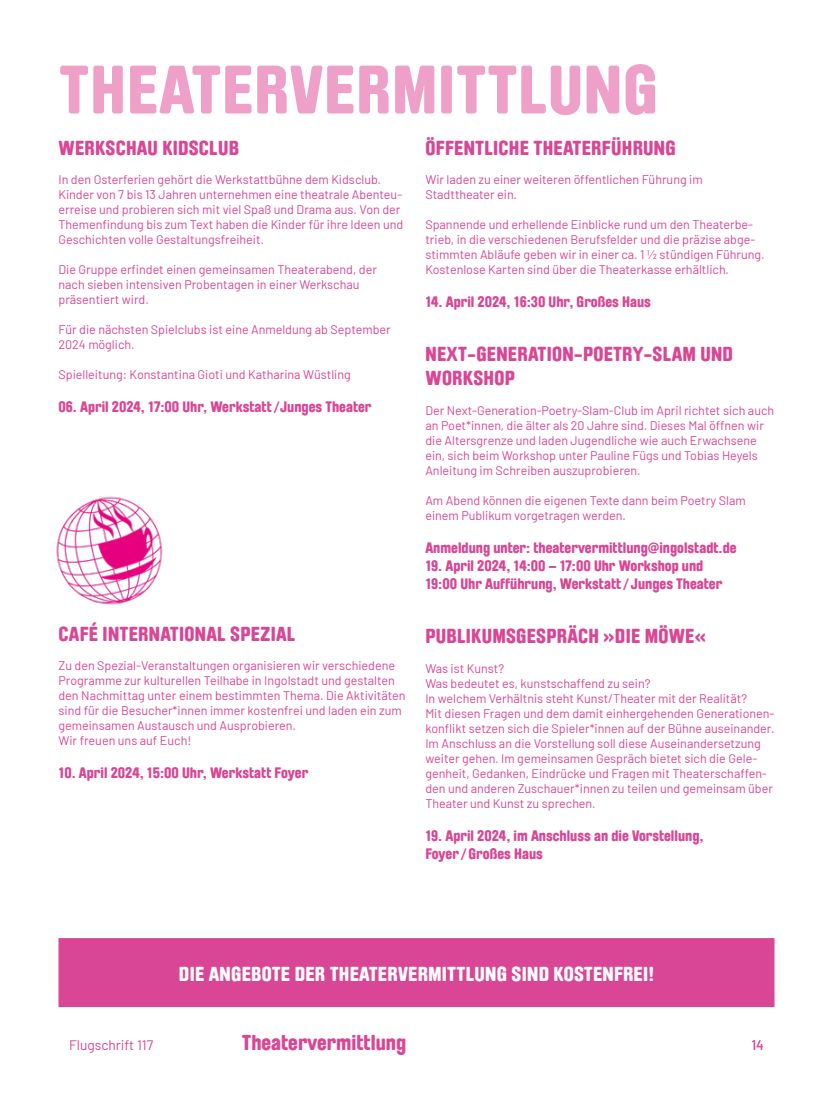
<style>
.page{position:relative;width:833px;height:1117px;background:#fff}
.page>*{position:absolute;margin:0;border:0;box-sizing:border-box;transform-origin:0 0}
.t1{font:900 67.5px "Brauer Neue Std";letter-spacing:.015em;color:#eea0c8}
.t2{font:900 21.25px "Brauer Neue Std";color:#d84695}
.t3{font:900 20px/24px "Brauer Neue Std";letter-spacing:.015em;color:#d84695}
.t4{font:900 20px "Brauer Neue Std";letter-spacing:.015em;color:#fff}
.t5{font:900 15px/18px "Brauer Neue Std";color:#d84695}
.t6{font:13.75px "Barlow";color:#d84695}
.t7{font:12.5px/15px "Barlow";color:#d84695}
</style>
<div class="page">
<div style="left:59px;top:938px;width:715px;height:68px;background:#d84695"></div>
<div style="left:58px;top:937px;width:716px;height:69px;border:1px solid #d84695"></div>
<img style="left:56px;top:496px;width:107px;height:109px">
<h1 class="t1" style="left:59px;top:50px;width:600px">THEATERVERMITTLUNG</h1>
<h3 class="t3" style="left:59px;top:136px;width:182px">WERKSCHAU KIDSCLUB</h3>
<p class="t7" style="left:58px;top:171px;width:346px">In den Osterferien gehört die Werkstattbühne dem Kidsclub.<br>Kinder von 7 bis 13 Jahren unternehmen eine theatrale Abenteu&shy;erreise und probieren sich mit viel Spaß und Drama aus. Von der Themenfindung bis zum Text haben die Kinder für ihre Ideen und Geschichten volle Gestaltungsfreiheit.</p>
<p class="t7" style="left:58px;top:261px;width:320px">Die Gruppe erfindet einen gemeinsamen Theaterabend, der nach sieben intensiven Probentagen in einer Werkschau präsentiert wird.</p>
<p class="t7" style="left:58px;top:321px;width:334px">Für die nächsten Spielclubs ist eine Anmeldung ab September<br>2024 möglich.</p>
<p class="t7" style="left:58px;top:366px;width:294px">Spielleitung: Konstantina Gioti und Katharina Wüstling</p>
<p class="t5" style="left:58px;top:398px;width:314px">06. April 2024, 17:00 Uhr, Werkstatt/Junges Theater</p>
<h3 class="t3" style="left:425px;top:136px;width:252px">ÖFFENTLICHE THEATERFÜHRUNG</h3>
<p class="t7" style="left:425px;top:171px;width:279px">Wir laden zu einer weiteren öffentlichen Führung im<br>Stadttheater ein.</p>
<p class="t7" style="left:425px;top:216px;width:341px">Spannende und erhellende Einblicke rund um den Theaterbe&shy;trieb, in die verschiedenen Berufsfelder und die präzise abge&shy;stimmten Abläufe geben wir in einer ca. 1 ½ stündigen Führung.<br>Kostenlose Karten sind über die Theaterkasse erhältlich.</p>
<p class="t5" style="left:425px;top:293px;width:227px">14. April 2024, 16:30 Uhr, Großes Haus</p>
<h3 class="t3" style="left:425px;top:342px;width:309px">NEXT-GENERATION-POETRY-SLAM UND<br>WORKSHOP</h3>
<p class="t7" style="left:425px;top:402px;width:350px">Der Next-Generation-Poetry-Slam-Club im April richtet sich auch an Poet*innen, die älter als 20 Jahre sind. Dieses Mal öffnen wir die Altersgrenze und laden Jugendliche wie auch Erwachsene ein, sich beim Workshop unter Pauline Fügs und Tobias Heyels Anleitung im Schreiben auszuprobieren.</p>
<p class="t7" style="left:425px;top:492px;width:322px">Am Abend können die eigenen Texte dann beim Poetry Slam einem Publikum vorgetragen werden.</p>
<p class="t5" style="left:425px;top:539px;width:313px">Anmeldung unter: theatervermittlung@ingolstadt.de</p>
<p class="t5" style="left:425px;top:557px;width:298px">19. April 2024, 14:00 – 17:00 Uhr Workshop und<br>19:00 Uhr Aufführung, Werkstatt/ Junges Theater</p>
<h3 class="t3" style="left:425px;top:624px;width:282px">PUBLIKUMSGESPRÄCH »DIE MÖWE«</h3>
<p class="t7" style="left:425px;top:660px;width:351px">Was ist Kunst?<br>Was bedeutet es, kunstschaffend zu sein?<br>In welchem Verhältnis steht Kunst/Theater mit der Realität?<br>Mit diesen Fragen und dem damit einhergehenden Generationen&shy;konflikt setzen sich die Spieler*innen auf der Bühne auseinander.<br>Im Anschluss an die Vorstellung soll diese Auseinandersetzung weiter gehen. Im gemeinsamen Gespräch bietet sich die Gele&shy;genheit, Gedanken, Eindrücke und Fragen mit Theaterschaffen&shy;den und anderen Zuschauer*innen zu teilen und gemeinsam über Theater und Kunst zu sprechen.</p>
<p class="t5" style="left:425px;top:827px;width:280px">19. April 2024, im Anschluss an die Vorstellung,<br>Foyer /Großes Haus</p>
<h3 class="t3" style="left:59px;top:622px;width:238px">CAFÉ INTERNATIONAL SPEZIAL</h3>
<p class="t7" style="left:58px;top:656px;width:349px">Zu den Spezial-Veranstaltungen organisieren wir verschiedene Programme zur kulturellen Teilhabe in Ingolstadt und gestalten den Nachmittag unter einem bestimmten Thema. Die Aktivitäten sind für die Besucher*innen immer kostenfrei und laden ein zum gemeinsamen Austausch und Ausprobieren.<br>Wir freuen uns auf Euch!</p>
<p class="t5" style="left:58px;top:763px;width:251px">10. April 2024, 15:00 Uhr, Werkstatt Foyer</p>
<h3 class="t4" style="left:179px;top:961px;width:476px">DIE ANGEBOTE DER THEATERVERMITTLUNG SIND KOSTENFREI!</h3>
<p class="t6" style="left:69px;top:1034px;width:86px">Flugschrift 117</p>
<h2 class="t2" style="left:242px;top:1029px;width:166px">Theatervermittlung</h2>
<p class="t6" style="left:751px;top:1034px;width:14px">14</p>
</div>
